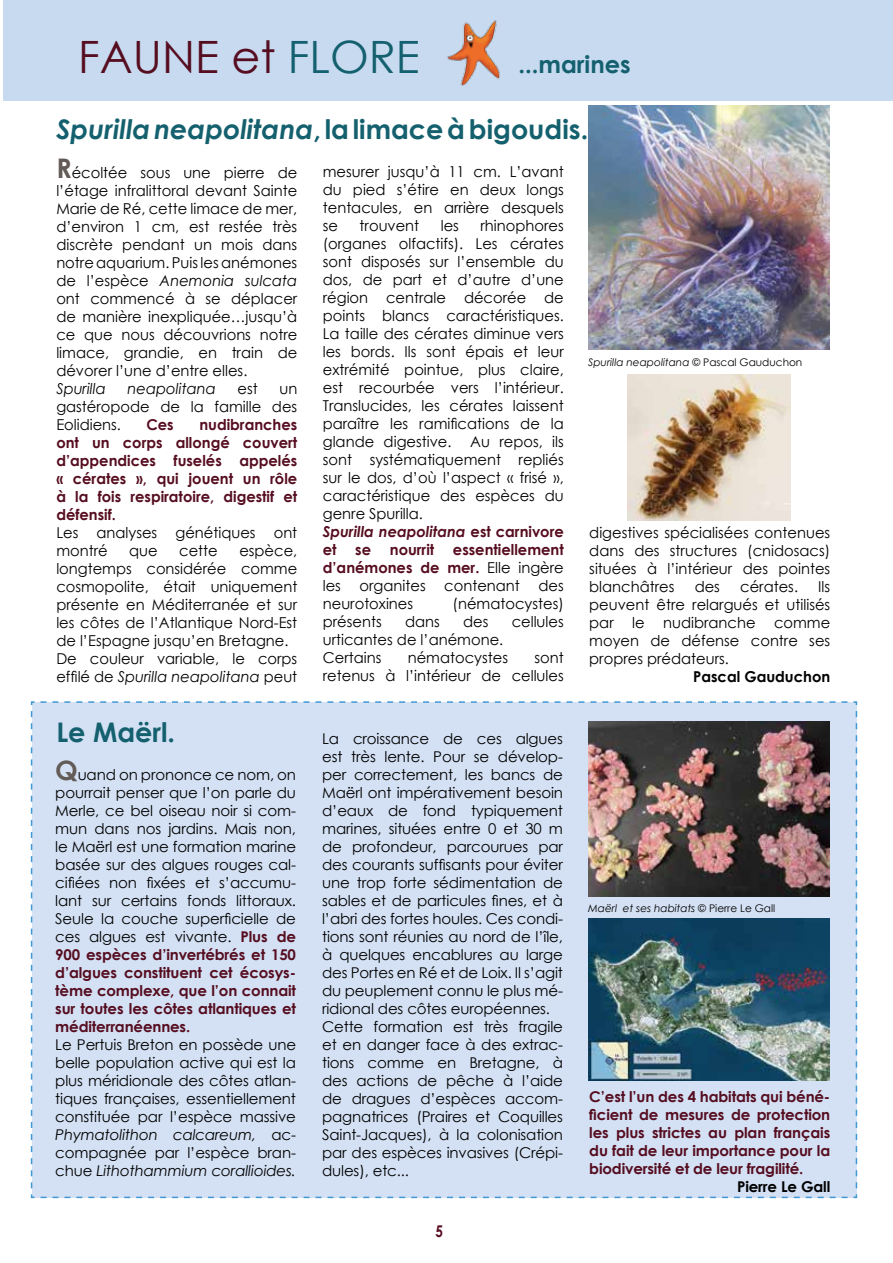
<style>
.page{position:relative;width:893px;height:1263px;background:#fff}
.page>*{position:absolute;margin:0;border:0;box-sizing:border-box;transform-origin:0 0}
.t1{font:44.55px "Century Gothic";color:#14606e}
.t2{font:44.55px "Century Gothic";color:#560d20}
.t3{font:italic 700 27px "Century Gothic";color:#14606e}
.t4{font:700 27px "Century Gothic";color:#14606e}
.t5{font:700 24px "Century Gothic";color:#14606e}
.t6{font:700 16.2px "Century Gothic";color:#560d20;scale:.83 1}
.t7{font:15px/18px "Century Gothic";color:#000;text-align:justify}
.t8{font:700 15px/18px "Century Gothic";color:#560d20;text-align:justify}
.t9{font:italic 15px "Century Gothic";color:#000}
.t10{font:700 15px "Century Gothic";color:#000}
.t11{font:14.85px/18px "Century Gothic";letter-spacing:-.01em;color:#000;text-align:justify}
.t12{font:700 14.85px/18px "Century Gothic";letter-spacing:-.01em;color:#560d20;text-align:justify}
.t13{font:700 14.85px "Century Gothic";letter-spacing:-.01em;color:#000}
.t14{font:italic 10.5px "Century Gothic";color:#000}
.s1{color:#560d20}
.s2{font-style:normal}
.s3{font-weight:700;font-size:27px;color:#625b57}
.s4{font-style:italic}
.s5{font-weight:700;font-size:26.7px;color:#625b57}
.s6{font-weight:700;color:#560d20}
.s7{font-weight:700;font-style:italic;color:#560d20}
</style>
<div class="page">
<div style="left:3px;top:0;width:890px;height:101px;background:#c7daf0"></div>
<div style="left:30px;top:701px;width:828px;height:498px;background:#d4e1f4"></div>
<img style="left:428px;top:33px;width:14px;height:47px">
<img style="left:442px;top:16px;width:62px;height:71px">
<img style="left:588px;top:105px;width:241px;height:245px">
<img style="left:627px;top:374px;width:163px;height:147px">
<img style="left:588px;top:722px;width:241px;height:174px">
<img style="left:588px;top:918px;width:241px;height:162px">
<h1 class="t2" style="left:78px;top:26px;width:52px">Faune</h1>
<h1 class="t1" style="left:231px;top:26px;width:162px"><span class="s1">et</span> flore</h1>
<h3 class="t5" style="left:518px;top:46px;width:114px">...marines</h3>
<h2 class="t3" style="left:56px;top:109px;width:533px">Spurilla neapolitana<span class="s2">, la limace à bigoudis.</span></h2>
<p class="t7" style="left:56px;top:163px;width:242px"><span class="s3">R</span>écoltée sous une pierre de l’étage infralittoral devant Sainte Marie de Ré, cette limace de mer, d’environ 1 cm, est restée très discrète pendant un mois dans notre aquarium. Puis les anémones de l’espèce <span class="s4">Anemonia sulcata </span>ont commencé à se déplacer de manière inexpliquée…jusqu’à ce que nous découvrions notre limace, grandie, en train de dévorer l’une d’entre elles.</p>
<p class="t9" style="left:56px;top:378px;width:51px">Spurilla</p>
<p class="t9" style="left:128px;top:378px;width:90px">neapolitana</p>
<p class="t7" style="left:237px;top:379px;width:22px">est</p>
<p class="t7" style="left:56px;top:379px;width:242px;text-indent:223px">un gastéropode de la famille des Eolidiens.</p>
<p class="t8" style="left:56px;top:414px;width:242px;text-indent:143px">nudibranches ont un corps allongé couvert d’appendices fuselés appelés « cérates », qui jouent un rôle à la fois respiratoire, digestif et défensif.</p>
<p class="t7" style="left:56px;top:523px;width:242px">Les analyses génétiques ont montré</p>
<p class="t8" style="left:146px;top:414px;width:29px">Ces</p>
<p class="t7" style="left:56px;top:541px;width:242px;text-align:left;text-indent:183px">espèce, longtemps considérée comme cosmopolite, était uniquement présente en Méditerranée et sur les côtes de l’Atlantique Nord-Est de l’Espagne jusqu’en Bretagne.<br>De couleur variable, le corps effilé de <span class="s4">Spurilla neapolitana</span> peut</p>
<h2 class="t4" style="left:56px;top:711px;width:120px">Le Maërl.</h2>
<p class="t7" style="left:129px;top:541px;width:30px">que</p>
<p class="t7" style="left:179px;top:541px;width:40px">cette</p>
<p class="t11" style="left:55px;top:766px;width:242px"><span class="s5">Q</span>uand on prononce ce nom, on pourrait penser que l’on parle du Merle, ce bel oiseau noir si com&shy;mun dans nos jardins. Mais non, le Maërl est une formation marine basée sur des algues rouges cal&shy;cifiées non fixées et s’accumu&shy;lant sur certains fonds littoraux.<br>Seule la couche superficielle de ces algues est vivante. <span class="s6">Plus de 900 espèces d’invertébrés et 150 d’algues constituent cet écosys&shy;tème complexe, que l’on connait sur toutes les côtes atlantiques et méditerranéennes.</span></p>
<p class="t11" style="left:55px;top:1036px;width:242px">Le Pertuis Breton en possède une belle population active qui est la plus méridionale des côtes atlan&shy;tiques françaises, essentiellement constituée par l’espèce massive <span class="s4">Phymatolithon calcareum,</span> ac&shy;compagnée par l’espèce bran&shy;chue <span class="s4">Lithothammium corallioides.</span></p>
<p class="t7" style="left:323px;top:162px;width:242px">mesurer jusqu’à 11 cm. L’avant du pied s’étire en deux longs tentacules, en arrière desquels se</p>
<p class="t7" style="left:323px;top:216px;width:242px;text-align:left;text-indent:158px">rhinophores (organes olfactifs). Les cérates sont disposés sur l’ensemble du dos, de part et d’autre d’une région centrale décorée de points blancs caractéristiques.<br>La taille des cérates diminue vers les bords. Ils sont épais et leur extrémité pointue, plus claire, est recourbée vers l’intérieur.<br>Translucides, les cérates laissent paraître les ramifications de la glande digestive. Au repos, ils sont systématiquement repliés sur le dos, d’où l’aspect « frisé », caractéristique des espèces du genre Spurilla.<br><span class="s7">Spurilla neapolitana</span> <span class="s6">est carnivore et se nourrit essentiellement d’anémones de mer.</span> Elle ingère les organites contenant des neurotoxines</p>
<p class="t7" style="left:360px;top:216px;width:61px">trouvent</p>
<p class="t7" style="left:441px;top:216px;width:20px">les</p>
<p class="t7" style="left:453px;top:594px;width:113px">(nématocystes)</p>
<p class="t7" style="left:323px;top:612px;width:60px">présents</p>
<p class="t7" style="left:405px;top:612px;width:36px">dans</p>
<p class="t7" style="left:463px;top:612px;width:27px">des</p>
<p class="t7" style="left:512px;top:612px;width:54px">cellules</p>
<p class="t7" style="left:323px;top:630px;width:182px">urticantes de l’anémone.<br>Certains</p>
<p class="t7" style="left:408px;top:648px;width:102px">nématocystes</p>
<p class="t7" style="left:323px;top:648px;width:242px;text-align:right">sont<br>retenus à l’intérieur de cellules</p>
<p class="t11" style="left:322px;top:729px;width:242px;text-align:left">La croissance de ces algues est très lente. Pour se dévelop&shy;per correctement, les bancs de<br>Maërl ont impérativement besoin d’eaux de fond typiquement marines, situées entre 0 et 30 m de profondeur, parcourues par des courants suffisants pour éviter une trop forte sédimentation de sables et de particules fines, et à l’abri des fortes houles. Ces condi&shy;tions sont réunies au nord de l’île, à quelques encablures au large des Portes en Ré et de Loix. Il s’agit du peuplement connu le plus mé&shy;ridional des côtes européennes.<br>Cette formation est très fragile et en danger face à des extrac&shy;tions comme en Bretagne, à des actions de pêche à l’aide de dragues d’espèces accom&shy;pagnatrices (Praires et Coquilles<br>Saint-Jacques), à la colonisation par des espèces invasives (Crépi&shy;dules), etc...</p>
<p class="t6" style="left:435px;top:1218px;width:11px">5</p>
<p class="t14" style="left:588px;top:355px;width:216px">Spurilla neapolitana <span class="s2">© Pascal Gauduchon</span></p>
<p class="t7" style="left:589px;top:523px;width:242px">digestives spécialisées contenues dans des structures (cnidosacs) situées à l’intérieur des pointes blanchâtres</p>
<p class="t7" style="left:695px;top:577px;width:27px">des</p>
<p class="t7" style="left:740px;top:577px;width:59px">cérates.</p>
<p class="t7" style="left:589px;top:577px;width:242px;text-indent:229px">Ils peuvent être relargués et utilisés par le nudibranche comme moyen de défense contre ses propres prédateurs.</p>
<p class="t10" style="left:693px;top:665px;width:139px">Pascal Gauduchon</p>
<p class="t14" style="left:588px;top:900px;width:189px">Maërl et ses habitats <span class="s2">© Pierre Le Gall</span></p>
<p class="t12" style="left:589px;top:1087px;width:242px">C’est l’un des 4 habitats qui béné&shy;ficient de mesures de protection les plus strictes au plan français du fait de leur importance pour la biodiversité et de leur fragilité.</p>
<p class="t13" style="left:737px;top:1175px;width:95px">Pierre Le Gall</p>
</div>
